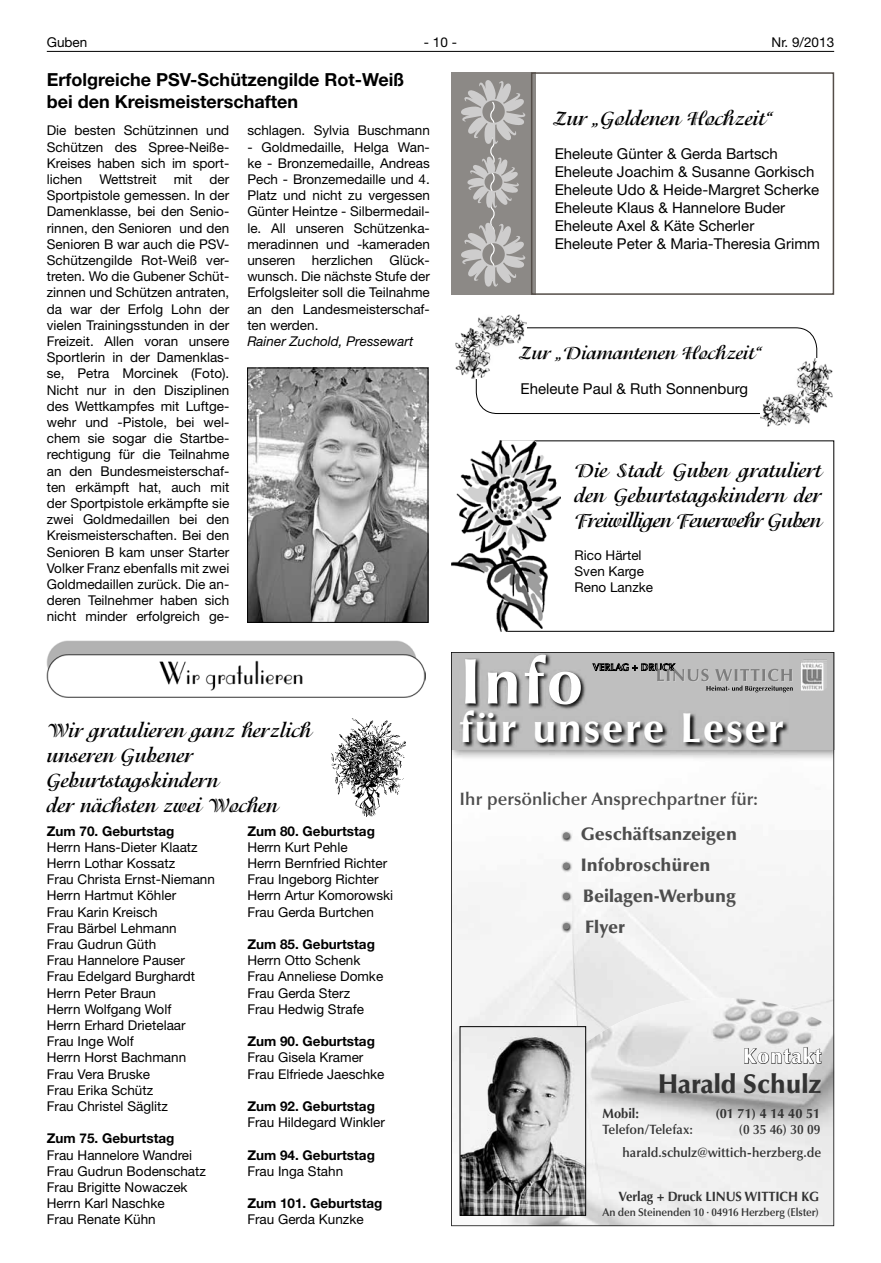
<style>
.page{position:relative;width:881px;height:1263px;background:#fff}
.page>*{position:absolute;margin:0;border:0;box-sizing:border-box;transform-origin:0 0}
.t1{font:700 64.5px "Optima LT";color:#fff}
.t2{font:700 42px "Optima LT";letter-spacing:.05em;color:#fff}
.t3{font:900 27px "Optima LT";color:#333;scale:.95 1}
.t4{font:700 21px/25.2px "Isadora";color:#000}
.t5{font:900 21px "Optima LT";letter-spacing:.05em;color:#fff;scale:.95 1}
.t6{font:700 19.5px "Isadora";color:#000}
.t7{font:700 18px/21.6px "Helvetica Neue LT";color:#000}
.t8{font:900 18px/30.9px "Optima LT";color:#4d4d4d}
.t9{font:600 18px "Optima LT";color:#4d4d4d}
.t10{font:15px/18px "Helvetica Neue LT";color:#000}
.t11{font:13.5px/16.2px "Helvetica Neue LT";color:#000}
.t12{font:700 13.5px "Helvetica Neue LT";color:#000}
.t13{font:600 13.5px/22.5px "Optima LT";color:#333;text-align:right;scale:.95 1}
.t14{font:700 13.5px "Optima LT";letter-spacing:-.01em;color:#333;scale:.95 1}
.t15{font:italic 13.5px "Helvetica Neue LT";color:#000}
.t16{font:600 11.25px "Optima LT";letter-spacing:-.01em;color:#333;scale:.95 1}
</style>
<div class="page">
<hr style="left:47px;top:51px;width:786px;height:1px;background:#000">
<img style="left:249px;top:370px;width:177px;height:251px">
<div style="left:247px;top:368px;width:181px;height:255px;border:1px solid #000"></div>
<svg style="left:62px;top:640px;width:349px;height:58px"></svg>
<img style="left:47px;top:641px;width:378px;height:56px">
<img style="left:332px;top:719px;width:73px;height:97px">
<div style="left:451px;top:72px;width:84px;height:223px;background:#8c8986"></div>
<svg style="left:461px;top:80px;width:64px;height:207px"></svg>
<div style="left:530px;top:72px;width:303px;height:223px;border:2px solid #544d48"></div>
<div style="left:475px;top:327px;width:341px;height:87px;border:1px solid #000;border-radius:21px"></div>
<img style="left:760px;top:359px;width:73px;height:67px">
<img style="left:455px;top:314px;width:71px;height:64px">
<div style="left:499px;top:440px;width:334px;height:192px;border:1px solid #000"></div>
<img style="left:451px;top:440px;width:109px;height:192px">
<svg style="left:451px;top:652px;width:382px;height:574px;fill:#f3f3f3"></svg>
<img style="left:459px;top:653px;width:329px;height:95px">
<svg style="left:592px;top:663px;width:200px;height:29px;background:#a8a8a8"></svg>
<img style="left:800px;top:659px;width:26px;height:32px">
<svg style="left:561px;top:830px;width:11px;height:12px"></svg>
<div style="left:563px;top:832px;width:6px;height:7px;background:#7e7e7e;border-radius:50%"></div>
<svg style="left:561px;top:861px;width:11px;height:11px"></svg>
<svg style="left:561px;top:891px;width:11px;height:11px"></svg>
<svg style="left:561px;top:921px;width:11px;height:12px"></svg>
<svg style="left:743px;top:1005px;width:78px;height:59px"></svg>
<img style="left:461px;top:1028px;width:122px;height:186px">
<div style="left:459px;top:1026px;width:126px;height:190px;border:1px solid #000"></div>
<p class="t11" style="left:47px;top:34px;width:42px">Guben</p>
<p class="t11" style="left:424px;top:34px;width:35px">- 10 -</p>
<p class="t11" style="left:771px;top:34px;width:64px">Nr. 9/2013</p>
<h3 class="t7" style="left:47px;top:69px;width:359px">Erfolgreiche PSV-Schützengilde Rot-Weiß bei den Kreismeisterschaften</h3>
<p class="t11" style="left:47px;top:122px;width:184px;text-align:justify">Die besten Schützinnen und Schützen des Spree-Neiße-Kreises haben sich im sport&shy;lichen</p>
<h3 class="t4" style="left:554px;top:106px;width:219px">Zur „Goldenen Hochzeit“</h3>
<p class="t10" style="left:554px;top:145px;width:267px">Eheleute Günter &amp; Gerda Bartsch Eheleute Joachim &amp; Susanne Gorkisch Eheleute Udo &amp; Heide-Margret Scherke Eheleute Klaus &amp; Hannelore Buder Eheleute Axel &amp; Käte Scherler<br>Eheleute Peter &amp; Maria-Theresia Grimm</p>
<p class="t11" style="left:247px;top:122px;width:184px">schlagen. Sylvia Buschmann</p>
<p class="t11" style="left:247px;top:138px;width:184px;text-align:justify">- Goldmedaille, Helga Wan&shy;ke - Bronzemedaille, Andreas Pech - Bronzemedaille und 4.<br>Platz und nicht zu vergessen Günter Heintze - Silbermedail&shy;le. All unseren Schützenka&shy;meradinnen und -kameraden unseren herzlichen Glück&shy;wunsch. Die nächste Stufe der Erfolgsleiter soll die Teilnahme an den Landesmeisterschaf&shy;ten werden.</p>
<p class="t15" style="left:247px;top:333px;width:167px">Rainer Zuchold, Pressewart</p>
<p class="t11" style="left:47px;top:171px;width:184px;text-align:justify;text-indent:163px">der Sportpistole gemessen. In der Damenklasse, bei den Senio&shy;rinnen, den Senioren und den Senioren B war auch die PSV-Schützengilde Rot-Weiß ver&shy;treten. Wo die Gubener Schüt&shy;zinnen und Schützen antraten, da war der Erfolg Lohn der vielen Trainingsstunden in der Freizeit. Allen voran unsere Sportlerin in der Damenklas&shy;se, Petra Morcinek (Foto).<br>Nicht nur in den Disziplinen des Wettkampfes mit Luftge&shy;wehr und -Pistole, bei wel&shy;chem sie sogar die Startbe&shy;rechtigung für die Teilnahme an den Bundesmeisterschaf&shy;ten erkämpft hat, auch mit der Sportpistole erkämpfte sie zwei Goldmedaillen bei den Kreismeisterschaften. Bei den Senioren B kam unser Starter Volker Franz ebenfalls mit zwei Goldmedaillen zurück. Die an&shy;deren Teilnehmer haben sich nicht minder erfolgreich ge-</p>
<p class="t11" style="left:99px;top:171px;width:59px">Wettstreit</p>
<p class="t11" style="left:174px;top:171px;width:20px">mit</p>
<h3 class="t6" style="left:520px;top:342px;width:242px">Zur „Diamantenen Hochzeit“</h3>
<p class="t10" style="left:520px;top:379px;width:229px">Eheleute Paul &amp; Ruth Sonnenburg</p>
<h3 class="t4" style="left:574px;top:458px;width:248px;text-align:justify">Die Stadt Guben gratuliert den Geburtstagskindern der Freiwilligen Feuerwehr Guben</h3>
<p class="t11" style="left:574px;top:547px;width:80px">Rico Härtel<br>Sven Karge<br>Reno Lanzke</p>
<h3 class="t4" style="left:47px;top:717px;width:266px">Wir gratulieren ganz herzlich unseren Gubener<br>Geburtstagskindern<br>der nächsten zwei Wochen</h3>
<p class="t12" style="left:47px;top:822px;width:129px">Zum 70. Geburtstag</p>
<p class="t11" style="left:47px;top:839px;width:170px">Herrn Hans-Dieter Klaatz<br>Herrn Lothar Kossatz<br>Frau Christa Ernst-Niemann<br>Herrn Hartmut Köhler<br>Frau Karin Kreisch<br>Frau Bärbel Lehmann<br>Frau Gudrun Güth<br>Frau Hannelore Pauser<br>Frau Edelgard Burghardt<br>Herrn Peter Braun<br>Herrn Wolfgang Wolf<br>Herrn Erhard Drietelaar<br>Frau Inge Wolf<br>Herrn Horst Bachmann<br>Frau Vera Bruske<br>Frau Erika Schütz<br>Frau Christel Säglitz</p>
<p class="t12" style="left:47px;top:1130px;width:129px">Zum 75. Geburtstag</p>
<p class="t11" style="left:47px;top:1146px;width:161px">Frau Hannelore Wandrei<br>Frau Gudrun Bodenschatz<br>Frau Brigitte Nowaczek<br>Herrn Karl Naschke<br>Frau Renate Kühn</p>
<p class="t12" style="left:247px;top:822px;width:129px">Zum 80. Geburtstag</p>
<p class="t11" style="left:247px;top:839px;width:147px">Herrn Kurt Pehle<br>Herrn Bernfried Richter<br>Frau Ingeborg Richter<br>Herrn Artur Komorowski<br>Frau Gerda Burtchen</p>
<p class="t12" style="left:247px;top:936px;width:129px">Zum 85. Geburtstag</p>
<p class="t11" style="left:247px;top:952px;width:137px">Herrn Otto Schenk<br>Frau Anneliese Domke<br>Frau Gerda Sterz<br>Frau Hedwig Strafe</p>
<p class="t12" style="left:247px;top:1033px;width:129px">Zum 90. Geburtstag</p>
<p class="t11" style="left:247px;top:1049px;width:139px">Frau Gisela Kramer<br>Frau Elfriede Jaeschke</p>
<p class="t12" style="left:247px;top:1098px;width:129px">Zum 92. Geburtstag</p>
<p class="t11" style="left:247px;top:1114px;width:139px">Frau Hildegard Winkler</p>
<p class="t12" style="left:247px;top:1146px;width:129px">Zum 94. Geburtstag</p>
<p class="t11" style="left:247px;top:1163px;width:97px">Frau Inga Stahn</p>
<p class="t12" style="left:247px;top:1195px;width:137px">Zum 101. Geburtstag</p>
<p class="t11" style="left:247px;top:1211px;width:118px">Frau Gerda Kunzke</p>
<h1 class="t1" style="left:459px;top:644px;width:125px">Info</h1>
<h2 class="t2" style="left:459px;top:703px;width:326px">für unsere Leser</h2>
<h3 class="t9" style="left:459px;top:788px;width:300px">Ihr persönlicher Ansprechpartner für:</h3>
<h3 class="t8" style="left:580px;top:819px;width:157px">Geschäftsanzeigen<br>Infobroschüren<br>Beilagen-Werbung<br>Flyer</h3>
<h3 class="t5" style="left:743px;top:1044px;width:84px">Kontakt</h3>
<h3 class="t3" style="left:658px;top:1068px;width:173px">Harald Schulz</h3>
<p class="t14" style="left:602px;top:1105px;width:40px">Mobil:</p>
<p class="t14" style="left:715px;top:1105px;width:112px">(01 71) 4 14 40 51</p>
<p class="t13" style="left:602px;top:1118px;width:96px">Telefon/Telefax:</p>
<p class="t13" style="left:622px;top:1118px;width:211px">(0 35 46) 30 09 harald.schulz@wittich-herzberg.de</p>
<p class="t14" style="left:618px;top:1188px;width:212px">Verlag + Druck LINUS WITTICH KG</p>
<p class="t16" style="left:602px;top:1205px;width:229px">An den Steinenden 10 · 04916 Herzberg (Elster)</p>
</div>
